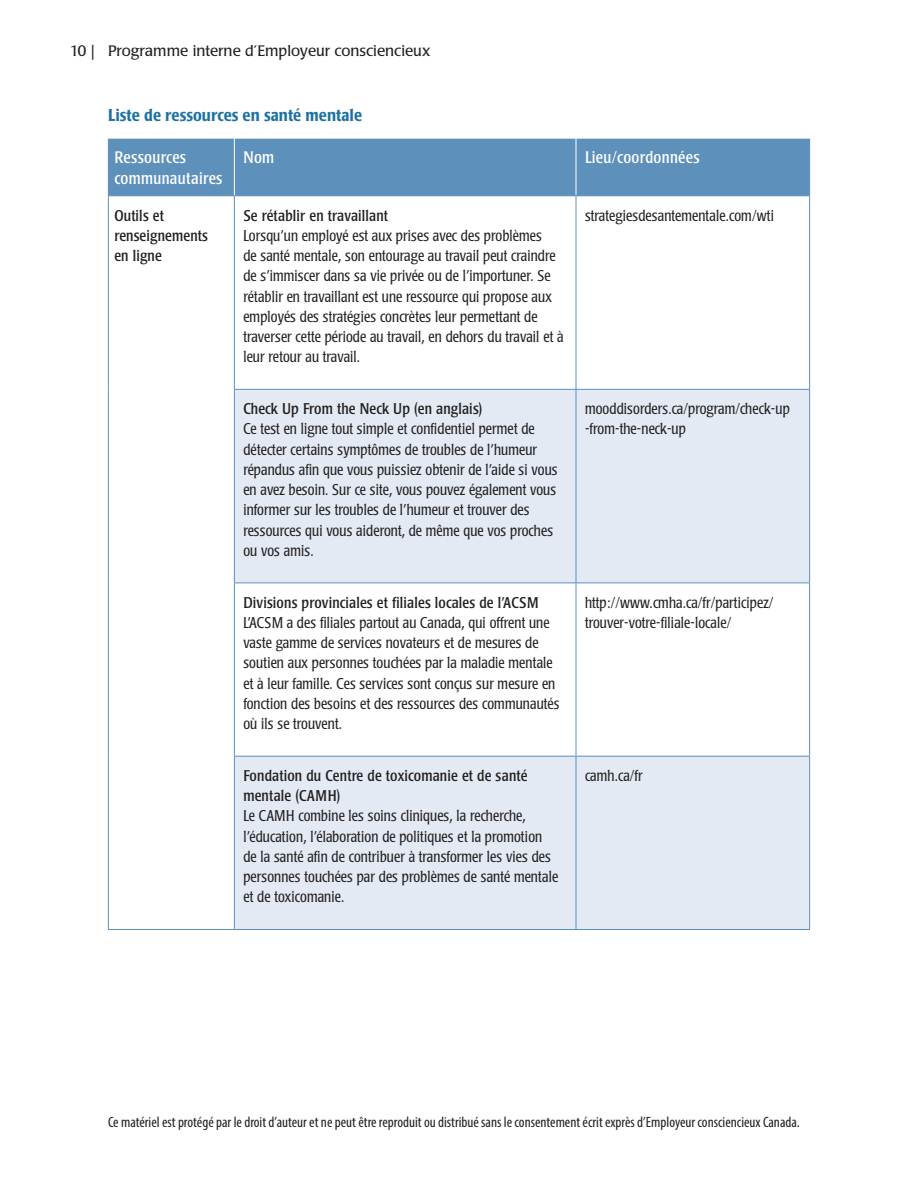
<style>
.page{position:relative;width:918px;height:1188px;background:#fff}
.page>*{position:absolute;margin:0;border:0;box-sizing:border-box;transform-origin:0 0}
.IWR_H2_TBonly_French{font:500 condensed 16.8px "Poppl Laudatio";color:#1b71a3}
.IWR_TableColHeads{font:condensed 16.5px/21px "Poppl Laudatio";letter-spacing:.02em;color:#fff}
.IWR_TableText{font:300 condensed 15.3px/20.2px "Poppl Laudatio";letter-spacing:.01em;color:#231f20}
.IWR_TableText-2{font:condensed 15.3px/20.2px "Poppl Laudatio";letter-spacing:.01em;color:#231f20}
.t1{font:condensed 15px "Myriad Pro";color:#231f20}
.t2{font:15px "Poppl Laudatio";color:#231f20}
</style>
<div class="page">
<div style="left:109px;top:139px;width:700px;height:56px;background:#5d90ba"></div>
<svg style="left:235px;top:390px;width:574px;height:539px;fill:#e3eaf3"></svg>
<hr style="left:234px;top:139px;width:1px;height:56px;background:#fff">
<hr style="left:576px;top:139px;width:1px;height:56px;background:#fff">
<hr style="left:108px;top:139px;width:1px;height:56px;background:#5d90ba">
<hr style="left:809px;top:139px;width:1px;height:56px;background:#5d90ba">
<hr style="left:108px;top:195px;width:126px;height:1px;background:#5d90ba">
<hr style="left:234px;top:195px;width:342px;height:1px;background:#5d90ba">
<hr style="left:576px;top:195px;width:234px;height:1px;background:#5d90ba">
<hr style="left:108px;top:196px;width:1px;height:193px;background:#5d90ba">
<hr style="left:108px;top:389px;width:1px;height:194px;background:#5d90ba">
<hr style="left:108px;top:583px;width:1px;height:173px;background:#5d90ba">
<hr style="left:108px;top:756px;width:1px;height:173px;background:#5d90ba">
<hr style="left:108px;top:929px;width:126px;height:1px;background:#5d90ba">
<hr style="left:234px;top:196px;width:1px;height:193px;background:#5d90ba">
<hr style="left:576px;top:196px;width:1px;height:193px;background:#5d90ba">
<hr style="left:809px;top:196px;width:1px;height:193px;background:#5d90ba">
<hr style="left:234px;top:389px;width:342px;height:1px;background:#5d90ba">
<hr style="left:234px;top:390px;width:1px;height:193px;background:#5d90ba">
<hr style="left:576px;top:389px;width:234px;height:1px;background:#5d90ba">
<hr style="left:576px;top:390px;width:1px;height:193px;background:#5d90ba">
<hr style="left:809px;top:390px;width:1px;height:193px;background:#5d90ba">
<hr style="left:234px;top:583px;width:342px;height:1px;background:#5d90ba">
<hr style="left:234px;top:583px;width:1px;height:173px;background:#5d90ba">
<hr style="left:576px;top:583px;width:234px;height:1px;background:#5d90ba">
<hr style="left:576px;top:583px;width:1px;height:173px;background:#5d90ba">
<hr style="left:809px;top:583px;width:1px;height:173px;background:#5d90ba">
<hr style="left:234px;top:756px;width:342px;height:1px;background:#5d90ba">
<hr style="left:234px;top:757px;width:1px;height:172px;background:#5d90ba">
<hr style="left:576px;top:756px;width:234px;height:1px;background:#5d90ba">
<hr style="left:576px;top:757px;width:1px;height:172px;background:#5d90ba">
<hr style="left:809px;top:757px;width:1px;height:172px;background:#5d90ba">
<hr style="left:234px;top:929px;width:342px;height:1px;background:#5d90ba">
<hr style="left:576px;top:929px;width:234px;height:1px;background:#5d90ba">
<p class="t2" style="left:70px;top:43px;width:362px">10 | Programme interne d’Employeur consciencieux</p>
<p class="IWR_H2_TBonly_French" style="left:108px;top:105px;width:256px">Liste de ressources en santé mentale</p>
<p class="IWR_TableColHeads" style="left:114px;top:147px;width:110px">Ressources communautaires</p>
<p class="IWR_TableColHeads" style="left:243px;top:147px;width:32px">Nom</p>
<p class="IWR_TableColHeads" style="left:585px;top:147px;width:116px">Lieu/coordonnées</p>
<p class="IWR_TableText-2" style="left:114px;top:205px;width:95px">Outils et renseignements en ligne</p>
<p class="IWR_TableText-2" style="left:243px;top:205px;width:146px">Se rétablir en travaillant</p>
<p class="IWR_TableText" style="left:585px;top:205px;width:190px">strategiesdesantementale.com/wti</p>
<p class="IWR_TableText" style="left:243px;top:226px;width:322px">Lorsqu’un employé est aux prises avec des problèmes<br>de santé mentale, son entourage au travail peut craindre de s’immiscer dans sa vie privée ou de l’importuner. Se rétablir en travaillant est une ressource qui propose aux employés des stratégies concrètes leur permettant de traverser cette période au travail, en dehors du travail et à leur retour au travail.</p>
<p class="IWR_TableText-2" style="left:243px;top:399px;width:241px">Check Up From the Neck Up (en anglais)</p>
<p class="IWR_TableText" style="left:243px;top:419px;width:316px">Ce test en ligne tout simple et confidentiel permet de détecter certains symptômes de troubles de l’humeur répandus afin que vous puissiez obtenir de l’aide si vous en avez besoin. Sur ce site, vous pouvez également vous informer sur les troubles de l’humeur et trouver des ressources qui vous aideront, de même que vos proches ou vos amis.</p>
<p class="IWR_TableText-2" style="left:243px;top:592px;width:297px">Divisions provinciales et filiales locales de l’ACSM</p>
<p class="IWR_TableText" style="left:243px;top:613px;width:318px">L’ACSM a des filiales partout au Canada, qui offrent une vaste gamme de services novateurs et de mesures de soutien aux personnes touchées par la maladie mentale et à leur famille. Ces services sont conçus sur mesure en fonction des besoins et des ressources des communautés où ils se trouvent.</p>
<p class="IWR_TableText-2" style="left:243px;top:766px;width:286px">Fondation du Centre de toxicomanie et de santé mentale (CAMH)</p>
<p class="IWR_TableText" style="left:243px;top:806px;width:316px">Le CAMH combine les soins cliniques, la recherche, l’éducation, l’élaboration de politiques et la promotion de la santé afin de contribuer à transformer les vies des personnes touchées par des problèmes de santé mentale et de toxicomanie.</p>
<p class="IWR_TableText" style="left:585px;top:399px;width:206px">mooddisorders.ca/program/check-up -from-the-neck-up</p>
<p class="IWR_TableText" style="left:585px;top:592px;width:190px">http://www.cmha.ca/fr/participez/ trouver-votre-filiale-locale/</p>
<p class="IWR_TableText" style="left:585px;top:766px;width:59px">camh.ca/fr</p>
<p class="t1" style="left:108px;top:1113px;width:693px">Ce matériel est protégé par le droit d’auteur et ne peut être reproduit ou distribué sans le consentement écrit exprès d’Employeur consciencieux Canada.</p>
</div>
